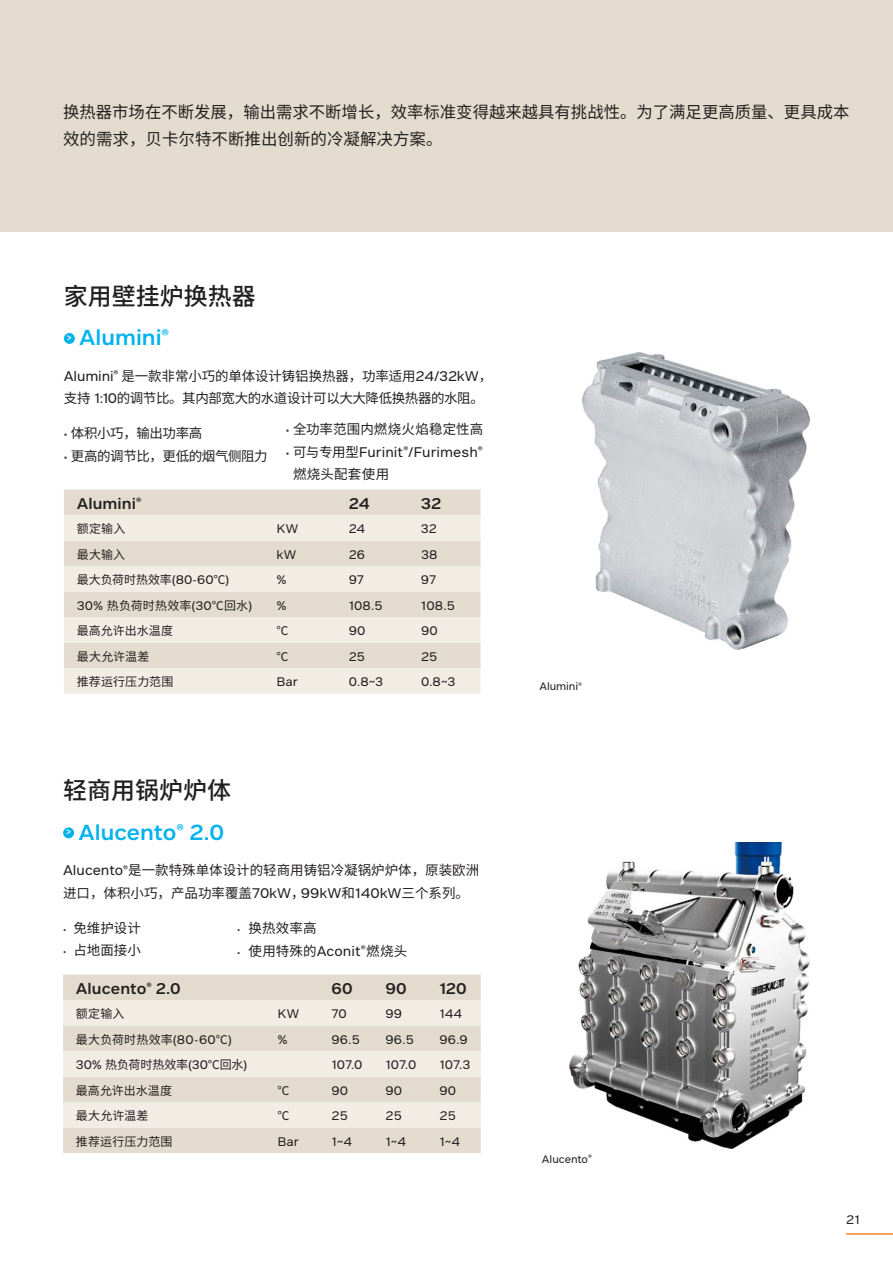
<style>
.page{position:relative;width:893px;height:1263px;background:#fff}
.page>*{position:absolute;margin:0;border:0;box-sizing:border-box;transform-origin:0 0}
.Main_Title{font:500 24px "Noto Sans Hans";color:#231f20}
.Main_Title-2{font:500 21px "Bekaert Text";color:#00b3ef}
.Main_Subtitle{font:500 21px "Bekaert Text";color:#00b3ef}
.Main_Introduction_Ge{font:16.5px/27px "Noto Sans Hans";color:#231f20}
.Table_Header_HOR_1st{font:500 15px "Bekaert Text";letter-spacing:.005em;color:#231f20}
.Main_Body{font:13.5px/22.5px "Noto Sans Hans";letter-spacing:-.01em;color:#231f20}
.Main_Body-2{font:13.5px/22.5px "Noto Sans Hans";letter-spacing:-.03em;color:#231f20}
.Main_Body-3{font:13.5px/22.5px "Bekaert Text";letter-spacing:.005em;color:#231f20}
.Main_Body-4{font:13.5px "Noto Sans Hans";letter-spacing:.02em;color:#231f20}
.Table_Body{font:12px "Noto Sans Hans";letter-spacing:.005em;color:#231f20}
.Table_Body-2{font:12px "Bekaert Text";letter-spacing:.01em;color:#231f20}
.Main_Photo_Caption{font:10.5px "Bekaert Text";letter-spacing:-.005em;color:#231f20}
.t1{font:500 9px "Bekaert Text";color:#fff}
.s1{font-family:"Bekaert Text"}
.s2{font-family:"Bekaert Text";font-size:12px}
.s3{font-size:12px}
.s4{font-family:"Noto Sans Hans"}
.s5{font-family:"Bekaert Text";font-size:10.5px}
</style>
<div class="page">
<div style="left:0;top:0;width:893px;height:231px;background:#e3dcce"></div>
<div style="left:64px;top:333px;width:11px;height:11px;background:#00b3ef;border-radius:50%"></div>
<div style="left:64px;top:490px;width:416px;height:25px;background:#e3dcce"></div>
<svg style="left:64px;top:515px;width:416px;height:179px;background:#ebe5da"></svg>
<img style="left:582px;top:353px;width:227px;height:297px">
<img style="left:570px;top:842px;width:239px;height:306px">
<div style="left:63px;top:827px;width:11px;height:11px;background:#00b3ef;border-radius:50%"></div>
<div style="left:63px;top:974px;width:418px;height:179px;background:#e3dcce"></div>
<svg style="left:63px;top:1000px;width:418px;height:127px;background:#ebe5db"></svg>
<hr style="left:846px;top:1233px;width:47px;height:2px;background:#f58229">
<p class="Main_Introduction_Ge" style="left:63px;top:99px;width:788px">换热器市场在不断发展，输出需求不断增长，效率标准变得越来越具有挑战性。为了满足更高质量、更具成本效的需求，贝卡尔特不断推出创新的冷凝解决方案。</p>
<p class="Main_Title" style="left:64px;top:283px;width:194px">家用壁挂炉换热器</p>
<p class="t1" style="left:67px;top:332px;width:7px">&gt;</p>
<p class="Main_Subtitle" style="left:79px;top:324px;width:91px">Alumini<sup>®</sup></p>
<p class="Main_Body-2" style="left:64px;top:365px;width:430px"><span class="s1">Alumini</span><sup>®</sup> 是一款非常小巧的单体设计铸铝换热器，功率适用<span class="s1">24/32kW</span>，支持 <span class="s1">1:10</span>的调节比。其内部宽大的水道设计可以大大降低换热器的水阻。</p>
<p class="Main_Body-2" style="left:64px;top:422px;width:140px"><span class="s2">•</span> 体积小巧，输出功率高</p>
<p class="Main_Body-2" style="left:64px;top:445px;width:205px"><span class="s2">•</span> 更高的调节比，更低的烟气侧阻力</p>
<p class="Table_Header_HOR_1st" style="left:77px;top:494px;width:66px">Alumini<sup>®</sup></p>
<p class="Table_Header_HOR_1st" style="left:349px;top:494px;width:22px">24</p>
<p class="Table_Header_HOR_1st" style="left:421px;top:494px;width:22px">32</p>
<p class="Table_Body" style="left:77px;top:522px;width:50px">额定输入</p>
<p class="Table_Body-2" style="left:276px;top:521px;width:23px">KW</p>
<p class="Table_Body-2" style="left:349px;top:521px;width:18px">24</p>
<p class="Table_Body-2" style="left:421px;top:521px;width:18px">32</p>
<p class="Table_Body" style="left:77px;top:547px;width:50px">最大输入</p>
<p class="Table_Body-2" style="left:276px;top:547px;width:21px">kW</p>
<p class="Table_Body-2" style="left:349px;top:547px;width:18px">26</p>
<p class="Table_Body-2" style="left:421px;top:547px;width:18px">38</p>
<p class="Table_Body" style="left:77px;top:573px;width:154px">最大负荷时热效率<span class="s1">(80-60</span>℃<span class="s1">)</span></p>
<p class="Table_Body-2" style="left:276px;top:572px;width:12px">%</p>
<p class="Table_Body-2" style="left:349px;top:572px;width:17px">97</p>
<p class="Table_Body-2" style="left:421px;top:572px;width:17px">97</p>
<p class="Table_Body" style="left:77px;top:598px;width:177px"><span class="s1">30%</span> 热负荷时热效率<span class="s1">(30</span>℃回水<span class="s1">)</span></p>
<p class="Table_Body-2" style="left:276px;top:598px;width:12px">%</p>
<p class="Table_Body-2" style="left:349px;top:598px;width:36px">108.5</p>
<p class="Table_Body-2" style="left:421px;top:598px;width:36px">108.5</p>
<p class="Table_Body" style="left:77px;top:624px;width:98px">最高允许出水温度</p>
<p class="Table_Body" style="left:276px;top:624px;width:13px">℃</p>
<p class="Table_Body-2" style="left:349px;top:623px;width:18px">90</p>
<p class="Table_Body-2" style="left:421px;top:623px;width:18px">90</p>
<p class="Table_Body" style="left:77px;top:649px;width:74px">最大允许温差</p>
<p class="Table_Body" style="left:276px;top:649px;width:13px">℃</p>
<p class="Table_Body-2" style="left:349px;top:649px;width:18px">25</p>
<p class="Table_Body-2" style="left:421px;top:649px;width:18px">25</p>
<p class="Table_Body" style="left:77px;top:675px;width:98px">推荐运行压力范围</p>
<p class="Table_Body-2" style="left:276px;top:674px;width:23px">Bar</p>
<p class="Table_Body-2" style="left:349px;top:674px;width:36px">0.8~3</p>
<p class="Table_Body-2" style="left:421px;top:674px;width:36px">0.8~3</p>
<p class="Main_Body" style="left:286px;top:418px;width:199px"><span class="s2">•</span> 全功率范围内燃烧火焰稳定性高</p>
<p class="Main_Body-3" style="left:293px;top:441px;width:191px;text-indent:-7px"><span class="s3">•</span> <span class="s4">可与专用型</span>Furinit<sup>®</sup>/Furimesh<sup>®</sup><span class="s4">燃烧头配套使用</span></p>
<p class="Main_Title" style="left:63px;top:777px;width:169px">轻商用锅炉炉体</p>
<p class="t1" style="left:66px;top:826px;width:7px">&gt;</p>
<p class="Main_Title-2" style="left:78px;top:819px;width:147px">Alucento<sup>®</sup> 2.0</p>
<p class="Main_Body" style="left:63px;top:859px;width:418px"><span class="s1">Alucento</span><sup>®</sup>是一款特殊单体设计的轻商用铸铝冷凝锅炉炉体，原装欧洲进口，体积小巧，产品功率覆盖<span class="s1">70kW</span>，<span class="s1">99kW</span>和<span class="s1">140kW</span>三个系列。</p>
<p class="Main_Body" style="left:63px;top:917px;width:79px"><span class="s5">•</span> 免维护设计</p>
<p class="Main_Body" style="left:63px;top:939px;width:79px"><span class="s5">•</span> 占地面接小</p>
<p class="Table_Header_HOR_1st" style="left:76px;top:979px;width:106px">Alucento<sup>®</sup> 2.0</p>
<p class="Table_Header_HOR_1st" style="left:331px;top:979px;width:23px">60</p>
<p class="Table_Header_HOR_1st" style="left:385px;top:979px;width:23px">90</p>
<p class="Table_Header_HOR_1st" style="left:439px;top:979px;width:29px">120</p>
<p class="Table_Body" style="left:76px;top:1007px;width:50px">额定输入</p>
<p class="Table_Body-2" style="left:277px;top:1006px;width:23px">KW</p>
<p class="Table_Body-2" style="left:331px;top:1006px;width:17px">70</p>
<p class="Table_Body-2" style="left:385px;top:1006px;width:18px">99</p>
<p class="Table_Body-2" style="left:439px;top:1006px;width:24px">144</p>
<p class="Table_Body" style="left:76px;top:1032px;width:158px">最大负荷时热效率<span class="s1">(80-60</span>℃<span class="s1">)</span></p>
<p class="Table_Body-2" style="left:277px;top:1032px;width:12px">%</p>
<p class="Table_Body-2" style="left:331px;top:1032px;width:30px">96.5</p>
<p class="Table_Body-2" style="left:385px;top:1032px;width:30px">96.5</p>
<p class="Table_Body-2" style="left:439px;top:1032px;width:30px">96.9</p>
<p class="Table_Body" style="left:76px;top:1058px;width:173px"><span class="s1">30%</span> 热负荷时热效率<span class="s1">(30</span>℃回水<span class="s1">)</span></p>
<p class="Table_Body-2" style="left:331px;top:1057px;width:33px">107.0</p>
<p class="Table_Body-2" style="left:385px;top:1057px;width:33px">107.0</p>
<p class="Table_Body-2" style="left:439px;top:1057px;width:32px">107.3</p>
<p class="Table_Body" style="left:76px;top:1083px;width:98px">最高允许出水温度</p>
<p class="Table_Body" style="left:277px;top:1083px;width:13px">℃</p>
<p class="Table_Body-2" style="left:331px;top:1083px;width:18px">90</p>
<p class="Table_Body-2" style="left:385px;top:1083px;width:18px">90</p>
<p class="Table_Body-2" style="left:439px;top:1083px;width:18px">90</p>
<p class="Table_Body" style="left:76px;top:1109px;width:74px">最大允许温差</p>
<p class="Table_Body" style="left:277px;top:1109px;width:13px">℃</p>
<p class="Table_Body-2" style="left:331px;top:1108px;width:18px">25</p>
<p class="Table_Body-2" style="left:385px;top:1108px;width:18px">25</p>
<p class="Table_Body-2" style="left:439px;top:1108px;width:18px">25</p>
<p class="Table_Body" style="left:76px;top:1134px;width:98px">推荐运行压力范围</p>
<p class="Table_Body-2" style="left:277px;top:1134px;width:23px">Bar</p>
<p class="Table_Body-2" style="left:331px;top:1134px;width:22px">1~4</p>
<p class="Table_Body-2" style="left:385px;top:1134px;width:22px">1~4</p>
<p class="Table_Body-2" style="left:439px;top:1134px;width:22px">1~4</p>
<p class="Main_Body" style="left:237px;top:917px;width:81px"><span class="s5">•</span> 换热效率高</p>
<p class="Main_Body-4" style="left:237px;top:943px;width:172px"><span class="s5">•</span> 使用特殊的<span class="s1">Aconit</span><sup>®</sup>燃烧头</p>
<p class="Main_Photo_Caption" style="left:539px;top:680px;width:44px">Alumini<sup>®</sup></p>
<p class="Main_Photo_Caption" style="left:542px;top:1152px;width:51px">Alucento<sup>®</sup></p>
<p class="Table_Body-2" style="left:846px;top:1212px;width:15px">21</p>
</div>
